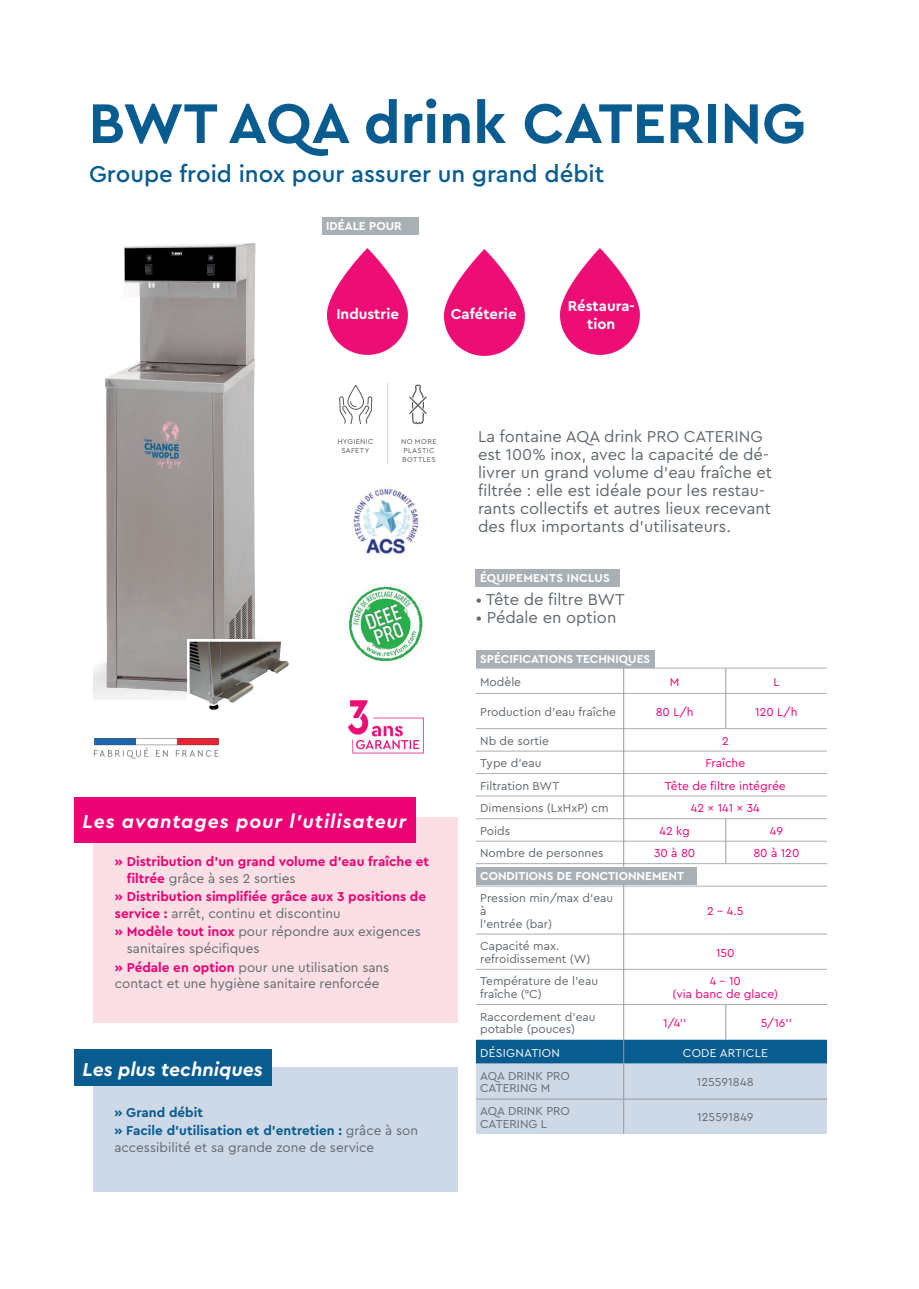
<style>
.page{position:relative;width:919px;height:1289px;background:#fff}
.page>*{position:absolute;margin:0;border:0;box-sizing:border-box;transform-origin:0 0}
.t1{font:700 58.5px "Cera PRO";color:#085c8f}
.t2{font:500 24px "Cera PRO";color:#085c8f}
.t3{font:italic 700 19.5px "Cera PRO";letter-spacing:.05em;color:#fff}
.t4{font:italic 700 19.5px "Cera PRO";color:#fff}
.t5{font:16.5px/18px "Cera PRO";color:#5f696f}
.t6{font:700 15px/18px "Cera PRO";color:#fff;text-align:center}
.t7{font:13.5px/16.5px "Cera PRO";color:#5f696f}
.t8{font:700 13.5px/16.5px "Cera PRO";color:#ed0275}
.t9{font:700 13.5px/18.6px "Cera PRO";color:#085c8f}
.t10{font:12px/12.8px "Cera PRO";color:#5f696f}
.t11{font:12px/12.8px "Cera PRO";color:#ed0275;text-align:center}
.t12{font:700 12px "Cera PRO";color:#fff}
.t13{font:12px "Cera PRO";letter-spacing:.02em;color:#fff}
.t14{font:700 12px "Cera PRO";letter-spacing:.02em;color:#fff}
.t15{font:7.5px/9px "Cera PRO";letter-spacing:.04em;color:#57585a;text-align:center}
.s1{font-weight:400;color:#5f696f}
.s2{font-weight:700;color:#ed0275}
</style>
<div class="page">
<img style="left:444px;top:249px;width:80px;height:106px">
<div style="left:322px;top:217px;width:96px;height:18px;background:#a8b0b6"></div>
<img style="left:560px;top:248px;width:80px;height:107px">
<img style="left:327px;top:248px;width:80px;height:107px">
<img style="left:353px;top:488px;width:66px;height:66px">
<div style="left:94px;top:817px;width:363px;height:205px;background:#fbdfe4"></div>
<div style="left:74px;top:797px;width:341px;height:46px;background:#ed0275"></div>
<div style="left:93px;top:1067px;width:364px;height:125px;background:#ced9e8"></div>
<div style="left:74px;top:1049px;width:197px;height:37px;background:#085c8f"></div>
<svg style="left:476px;top:1039px;width:351px;height:95px;background:#9cb9d1"></svg>
<hr style="left:623px;top:795px;width:102px;height:1px;background:#a8b0b6">
<hr style="left:725px;top:795px;width:102px;height:1px;background:#a8b0b6">
<hr style="left:623px;top:818px;width:102px;height:1px;background:#a8b0b6">
<hr style="left:725px;top:818px;width:102px;height:1px;background:#a8b0b6">
<hr style="left:623px;top:863px;width:102px;height:1px;background:#a8b0b6">
<hr style="left:725px;top:863px;width:102px;height:1px;background:#a8b0b6">
<hr style="left:623px;top:885px;width:102px;height:1px;background:#a8b0b6">
<hr style="left:725px;top:885px;width:102px;height:1px;background:#a8b0b6">
<hr style="left:623px;top:933px;width:102px;height:1px;background:#a8b0b6">
<hr style="left:725px;top:933px;width:102px;height:1px;background:#a8b0b6">
<hr style="left:623px;top:968px;width:102px;height:1px;background:#a8b0b6">
<hr style="left:725px;top:968px;width:102px;height:1px;background:#a8b0b6">
<hr style="left:623px;top:1004px;width:102px;height:1px;background:#a8b0b6">
<hr style="left:725px;top:1004px;width:102px;height:1px;background:#a8b0b6">
<hr style="left:623px;top:840px;width:102px;height:1px;background:#a8b0b6">
<hr style="left:725px;top:840px;width:102px;height:1px;background:#a8b0b6">
<hr style="left:476px;top:795px;width:147px;height:1px;background:#a8b0b6">
<hr style="left:476px;top:818px;width:147px;height:1px;background:#a8b0b6">
<hr style="left:476px;top:840px;width:147px;height:1px;background:#a8b0b6">
<hr style="left:476px;top:863px;width:147px;height:1px;background:#a8b0b6">
<hr style="left:476px;top:885px;width:147px;height:1px;background:#a8b0b6">
<hr style="left:476px;top:933px;width:147px;height:1px;background:#a8b0b6">
<hr style="left:476px;top:968px;width:147px;height:1px;background:#a8b0b6">
<hr style="left:476px;top:1004px;width:147px;height:1px;background:#a8b0b6">
<hr style="left:476px;top:667px;width:147px;height:1px;background:#a8b0b6">
<hr style="left:623px;top:667px;width:102px;height:1px;background:#a8b0b6">
<hr style="left:725px;top:667px;width:102px;height:1px;background:#a8b0b6">
<hr style="left:476px;top:693px;width:147px;height:1px;background:#a8b0b6">
<hr style="left:623px;top:693px;width:102px;height:1px;background:#a8b0b6">
<hr style="left:725px;top:693px;width:102px;height:1px;background:#a8b0b6">
<hr style="left:476px;top:750px;width:147px;height:1px;background:#a8b0b6">
<hr style="left:623px;top:750px;width:102px;height:1px;background:#a8b0b6">
<hr style="left:725px;top:750px;width:102px;height:1px;background:#a8b0b6">
<hr style="left:476px;top:773px;width:147px;height:1px;background:#a8b0b6">
<hr style="left:623px;top:773px;width:102px;height:1px;background:#a8b0b6">
<hr style="left:725px;top:773px;width:102px;height:1px;background:#a8b0b6">
<hr style="left:476px;top:728px;width:147px;height:1px;background:#a8b0b6">
<hr style="left:623px;top:728px;width:102px;height:1px;background:#a8b0b6">
<hr style="left:725px;top:728px;width:102px;height:1px;background:#a8b0b6">
<hr style="left:623px;top:668px;width:1px;height:465px;background:#959ca1">
<div style="left:476px;top:649px;width:178px;height:18px;background:#a8b0b6"></div>
<div style="left:476px;top:867px;width:220px;height:18px;background:#a8b0b6"></div>
<img style="left:348px;top:586px;width:75px;height:76px">
<div style="left:476px;top:569px;width:144px;height:17px;background:#a8b0b6"></div>
<img style="left:94px;top:738px;width:125px;height:20px">
<img style="left:348px;top:700px;width:76px;height:54px">
<svg style="left:409px;top:385px;width:18px;height:39px"></svg>
<hr style="left:387px;top:383px;width:1px;height:81px;background:#c7c8ca">
<svg style="left:339px;top:385px;width:33px;height:39px"></svg>
<img style="left:94px;top:243px;width:162px;height:456px">
<div style="left:187px;top:639px;width:113px;height:78px;background:#fff"></div>
<img style="left:190px;top:641px;width:99px;height:69px">
<hr style="left:725px;top:668px;width:1px;height:60px;background:#959ca1">
<hr style="left:725px;top:818px;width:1px;height:45px;background:#959ca1">
<hr style="left:725px;top:1004px;width:1px;height:35px;background:#959ca1">
<hr style="left:476px;top:1098px;width:351px;height:1px;background:#959ca1">
<h1 class="t1" style="left:88px;top:84px;width:718px">BWT AQA drink CATERING</h1>
<h2 class="t2" style="left:89px;top:158px;width:516px">Groupe froid inox pour assurer un grand débit</h2>
<p class="t12" style="left:326px;top:218px;width:77px">IDÉALE POUR</p>
<p class="t6" style="left:336px;top:304px;width:64px">Industrie</p>
<p class="t6" style="left:451px;top:304px;width:67px">Caféterie</p>
<p class="t6" style="left:567px;top:296px;width:68px">Réstaura&shy;tion</p>
<p class="t15" style="left:337px;top:437px;width:38px">HYGIENIC<br>SAFETY</p>
<p class="t15" style="left:401px;top:437px;width:37px;text-align:left">NO MORE<br>PLASTIC<br>BOTTLES</p>
<h3 class="t3" style="left:82px;top:808px;width:325px">Les avantages pour l’utilisateur</h3>
<p class="t8" style="left:127px;top:852px;width:304px;text-indent:-12px">» Distribution d’un grand volume d’eau fraîche et filtrée <span class="s1">grâce à ses 2 sorties</span></p>
<p class="t8" style="left:115px;top:888px;width:313px">» Distribution simplifiée grâce aux 3 positions de service : <span class="s1">arrêt, continu et discontinu</span></p>
<p class="t7" style="left:127px;top:923px;width:296px;text-indent:-12px"><span class="s2">» Modèle tout inox</span> pour répondre aux exigences sanitaires spécifiques</p>
<p class="t7" style="left:115px;top:958px;width:276px"><span class="s2">» Pédale en option</span> pour une utilisation sans contact et une hygiène sanitaire renforcée</p>
<h3 class="t4" style="left:82px;top:1056px;width:182px">Les plus techniques</h3>
<p class="t9" style="left:114px;top:1102px;width:305px">» Grand débit<br>» Facile d’utilisation et d’entretien : <span class="s1">grâce à son</span></p>
<p class="t7" style="left:114px;top:1138px;width:261px">accessibilité et sa grande zone de service</p>
<h3 class="t5" style="left:478px;top:427px;width:295px">La fontaine AQA drink PRO CATERING est 100% inox, avec la capacité de dé&shy;livrer un grand volume d’eau fraîche et filtrée : elle est idéale pour les restau&shy;rants collectifs et autres lieux recevant des flux importants d’utilisateurs.</h3>
<p class="t14" style="left:480px;top:569px;width:131px">ÉQUIPEMENTS INCLUS</p>
<h3 class="t5" style="left:476px;top:590px;width:150px">• Tête de filtre BWT</h3>
<h3 class="t5" style="left:476px;top:608px;width:142px">• Pédale en option</h3>
<p class="t12" style="left:480px;top:650px;width:172px">SPÉCIFICATIONS TECHNIQUES</p>
<p class="t10" style="left:480px;top:674px;width:42px">Modèle</p>
<p class="t11" style="left:670px;top:674px;width:11px">M</p>
<p class="t11" style="left:773px;top:674px;width:8px">L</p>
<p class="t10" style="left:480px;top:705px;width:137px">Production d’eau fraîche</p>
<p class="t11" style="left:655px;top:705px;width:40px">80 L/h</p>
<p class="t11" style="left:755px;top:705px;width:44px">120 L/h</p>
<p class="t10" style="left:480px;top:733px;width:70px">Nb de sortie</p>
<p class="t11" style="left:722px;top:733px;width:8px">2</p>
<p class="t10" style="left:480px;top:756px;width:63px">Type d’eau</p>
<p class="t11" style="left:705px;top:756px;width:41px">Fraîche</p>
<p class="t10" style="left:480px;top:778px;width:81px">Filtration BWT</p>
<p class="t11" style="left:665px;top:778px;width:122px">Tête de filtre intégrée</p>
<p class="t10" style="left:480px;top:801px;width:130px">Dimensions (LxHxP) cm</p>
<p class="t11" style="left:691px;top:801px;width:70px">42 x 141 x 34</p>
<p class="t10" style="left:480px;top:823px;width:32px">Poids</p>
<p class="t11" style="left:659px;top:823px;width:32px">42 kg</p>
<p class="t11" style="left:769px;top:823px;width:15px">49</p>
<p class="t10" style="left:480px;top:846px;width:125px">Nombre de personnes</p>
<p class="t11" style="left:654px;top:846px;width:43px">30 à 80</p>
<p class="t11" style="left:753px;top:846px;width:48px">80 à 120</p>
<p class="t10" style="left:480px;top:891px;width:135px">Pression min/max d’eau à<br>l’entrée (bar)</p>
<p class="t12" style="left:480px;top:868px;width:205px">CONDITIONS DE FONCTIONNEMENT</p>
<p class="t11" style="left:707px;top:904px;width:38px">2 - 4.5</p>
<p class="t10" style="left:480px;top:939px;width:112px">Capacité max. refroidissement (W)</p>
<p class="t11" style="left:716px;top:945px;width:20px">150</p>
<p class="t10" style="left:480px;top:974px;width:119px">Température de l’eau fraîche (°C)</p>
<p class="t11" style="left:672px;top:974px;width:107px">4 - 10<br>(via banc de glace)</p>
<p class="t10" style="left:480px;top:1009px;width:117px">Raccordement d’eau potable (pouces)</p>
<p class="t11" style="left:663px;top:1016px;width:25px">1/4’’</p>
<p class="t11" style="left:760px;top:1016px;width:33px">5/16’’</p>
<p class="t13" style="left:480px;top:1044px;width:81px">DÉSIGNATION</p>
<p class="t13" style="left:683px;top:1044px;width:86px">CODE ARTICLE</p>
<p class="t10" style="left:480px;top:1068px;width:91px">AQA DRINK PRO<br>CATERING M</p>
<p class="t10" style="left:696px;top:1075px;width:59px">125591848</p>
<p class="t10" style="left:480px;top:1103px;width:91px">AQA DRINK PRO<br>CATERING L</p>
<p class="t10" style="left:697px;top:1110px;width:58px">125591849</p>
</div>
